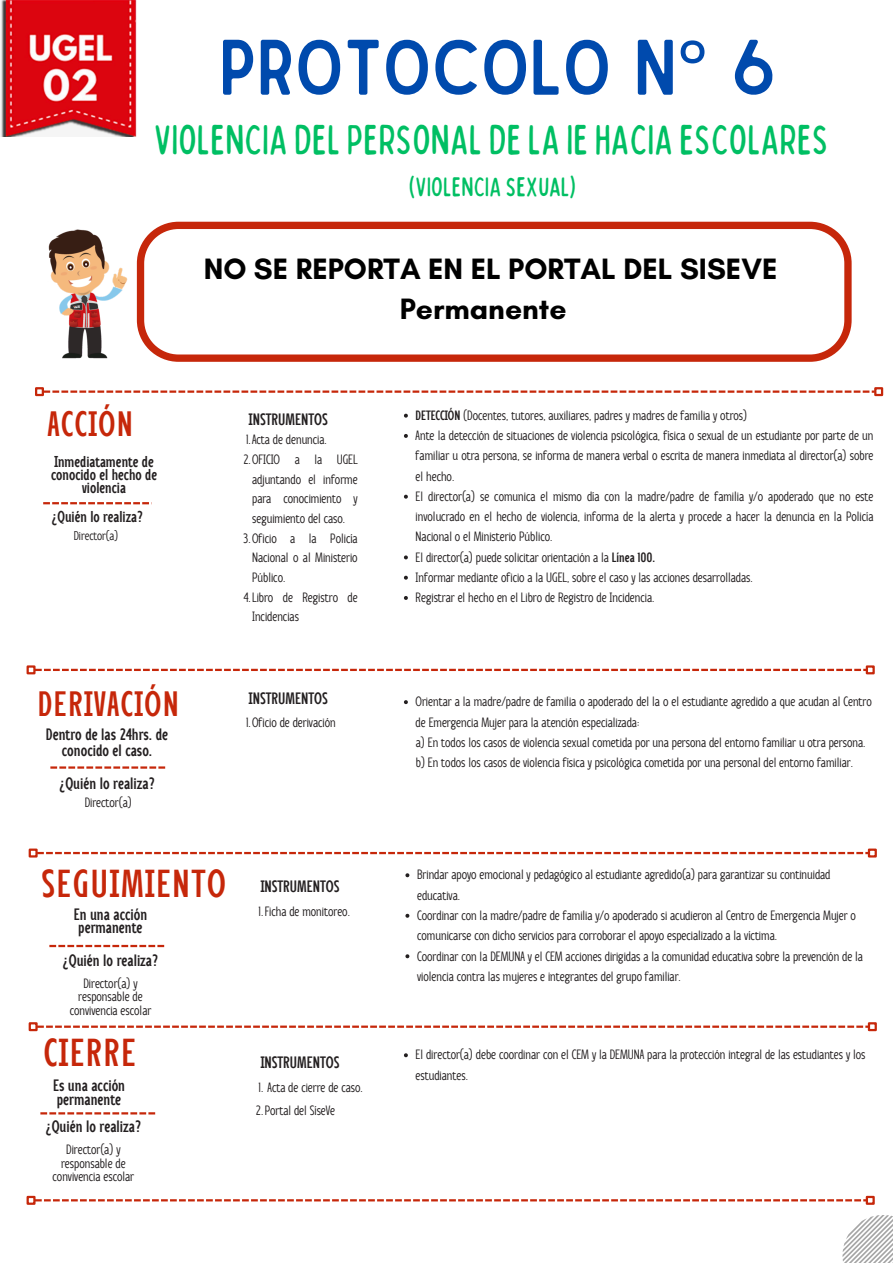
<style>
.page{position:relative;width:893px;height:1263px;background:#fff}
.page>*{position:absolute;margin:0;border:0;box-sizing:border-box;transform-origin:0 0}
.t1{font:75px "Sailors";color:#004aad}
.t2{font:condensed 42px "Bobby Jones Soft";color:#00bf63}
.t3{font:700 39px "Anicon Sans";letter-spacing:.05em;color:#c6270a}
.t4{font:700 35.25px "Anicon Sans";letter-spacing:.05em;color:#c6270a}
.t5{font:700 30px "Glacial Indifference";color:#000}
.t6{font:condensed 27px "Bobby Jones Soft";color:#00bf63}
.t7{font:700 16.5px/13.5px "Anicon Sans";color:#231f20}
.t8{font:700 15.75px/12.9px "Anicon Sans";color:#231f20;text-align:center}
.t9{font:13.5px/20.2px "Anicon Sans";color:#231f20}
.t10{font:12.75px "Anicon Sans";color:#231f20}
.s1{font-family:"Noto Sans"}
.s2{font-weight:700}
</style>
<div class="page">
<img style="left:1px;top:0;width:136px;height:137px">
<img style="left:48px;top:229px;width:79px;height:130px">
<svg style="left:137px;top:222px;width:714px;height:140px"></svg>
<svg style="left:36px;top:669px;width:829px;height:2px"></svg>
<div style="left:27px;top:665px;width:9px;height:9px;border:2px solid #c6270a"></div>
<div style="left:865px;top:665px;width:9px;height:9px;border:2px solid #c6270a"></div>
<svg style="left:43px;top:502px;width:106px;height:2px"></svg>
<svg style="left:404px;top:414px;width:4px;height:4px"></svg>
<svg style="left:404px;top:434px;width:4px;height:4px"></svg>
<svg style="left:404px;top:495px;width:4px;height:4px"></svg>
<svg style="left:404px;top:555px;width:4px;height:4px"></svg>
<svg style="left:404px;top:576px;width:4px;height:4px"></svg>
<svg style="left:404px;top:596px;width:4px;height:4px"></svg>
<svg style="left:44px;top:390px;width:830px;height:3px;background:#de8474"></svg>
<div style="left:35px;top:387px;width:9px;height:9px;border:2px solid #c6270a"></div>
<div style="left:874px;top:387px;width:9px;height:9px;border:2px solid #c6270a"></div>
<svg style="left:404px;top:700px;width:4px;height:4px"></svg>
<svg style="left:38px;top:852px;width:830px;height:2px"></svg>
<div style="left:29px;top:848px;width:9px;height:9px;border:2px solid #c6270a"></div>
<div style="left:868px;top:848px;width:9px;height:9px;border:2px solid #c6270a"></div>
<svg style="left:405px;top:873px;width:4px;height:4px"></svg>
<svg style="left:405px;top:914px;width:4px;height:4px"></svg>
<svg style="left:405px;top:954px;width:4px;height:4px"></svg>
<svg style="left:38px;top:1025px;width:830px;height:3px"></svg>
<div style="left:29px;top:1022px;width:9px;height:9px;border:2px solid #c6270a"></div>
<div style="left:868px;top:1022px;width:9px;height:9px;border:2px solid #c6270a"></div>
<svg style="left:40px;top:1112px;width:115px;height:2px"></svg>
<svg style="left:404px;top:1053px;width:4px;height:4px"></svg>
<svg style="left:36px;top:1199px;width:829px;height:2px"></svg>
<div style="left:27px;top:1196px;width:9px;height:9px;border:2px solid #c6270a"></div>
<div style="left:865px;top:1196px;width:9px;height:9px;border:2px solid #c6270a"></div>
<svg style="left:49px;top:945px;width:115px;height:2px"></svg>
<svg style="left:50px;top:766px;width:115px;height:3px"></svg>
<svg style="left:842px;top:1215px;width:51px;height:48px"></svg>
<p class="t1" style="left:219px;top:40px;width:558px">PROTOCOLO N<span class="s1">°</span> 6</p>
<h1 class="t2" style="left:154px;top:113px;width:676px">VIOLENCIA DELPERSONAL DELA IEHACIA ESCOLARES</h1>
<h1 class="t6" style="left:409px;top:170px;width:169px">(VIOLENCIA SEXUAL)</h1>
<h3 class="t5" style="left:204px;top:251px;width:575px">NO SE REPORTA EN EL PORTAL DEL SISEVE</h3>
<p class="t5" style="left:400px;top:291px;width:168px">Permanente</p>
<p class="t4" style="left:48px;top:404px;width:87px">ACCIÓN</p>
<p class="t8" style="left:51px;top:455px;width:107px">Inmediatamente de conocido el hecho de violencia</p>
<p class="t8" style="left:52px;top:510px;width:93px">¿Quién lo realiza?</p>
<h4 class="t10" style="left:74px;top:528px;width:46px">Director(a)</h4>
<p class="t4" style="left:38px;top:685px;width:143px">DERIVACIÓN</p>
<p class="t7" style="left:46px;top:727px;width:124px;line-height:15.8px;text-align:center">Dentro de las 24hrs. de conocido el caso.</p>
<p class="t7" style="left:59px;top:777px;width:97px">¿Quién lo realiza?</p>
<p class="t9" style="left:85px;top:792px;width:49px">Director(a)</p>
<p class="t7" style="left:249px;top:412px;width:80px">INSTRUMENTOS</p>
<p class="t9" style="left:246px;top:429px;width:82px">1.Acta de denuncia.</p>
<p class="t9" style="left:252px;top:449px;width:107px;line-height:19.6px;text-align:justify;text-indent:-9px">2.OFICIO a la UGEL adjuntando el informe para conocimiento y seguimiento del caso.</p>
<p class="t9" style="left:252px;top:528px;width:107px;line-height:19.6px;text-align:justify;text-indent:-9px">3.Oficio a la Policía Nacional o al Ministerio Público.</p>
<p class="t9" style="left:252px;top:587px;width:107px;line-height:19.6px;text-indent:-8px">4.Libro de Registro de<br>Incidencias</p>
<p class="t7" style="left:249px;top:692px;width:80px">INSTRUMENTOS</p>
<h4 class="t9" style="left:246px;top:713px;width:91px">1.Oficio de derivación</h4>
<p class="t9" style="left:415px;top:405px;width:333px"><span class="s2">DETECCIÓN</span> (Docentes, tutores, auxiliares, padres y madres de familia y otros)</p>
<p class="t9" style="left:415px;top:425px;width:459px;text-align:justify">Ante la detección de situaciones de violencia psicológica, física o sexual de un estudiante por parte de un familiar u otra persona, se informa de manera verbal o escrita de manera inmediata al director(a) sobre el hecho.</p>
<p class="t9" style="left:415px;top:486px;width:459px;text-align:justify">El director(a) se comunica el mismo día con la madre/padre de familia y/o apoderado que no este involucrado en el hecho de violencia, informa de la alerta y procede a hacer la denuncia en la Policía Nacional o el Ministerio Público.</p>
<p class="t9" style="left:415px;top:547px;width:241px">El director(a) puede solicitar orientación a la <span class="s2">Línea 100.</span></p>
<p class="t9" style="left:415px;top:567px;width:338px">Informar mediante oficio a la UGEL, sobre el caso y las acciones desarrolladas.</p>
<p class="t9" style="left:415px;top:587px;width:240px">Registrar el hecho en el Libro de Registro de Incidencia.</p>
<p class="t9" style="left:415px;top:692px;width:458px">Orientar a la madre/padre de familia o apoderado del la o el estudiante agredido a que acudan al Centro de Emergencia Mujer para la atención especializada:</p>
<p class="t9" style="left:416px;top:732px;width:451px">a) En todos los casos de violencia sexual cometida por una persona del entorno familiar u otra persona.</p>
<p class="t9" style="left:416px;top:752px;width:438px">b) En todos los casos de violencia física y psicológica cometida por una personal del entorno familiar.</p>
<p class="t3" style="left:41px;top:862px;width:186px">SEGUIMIENTO</p>
<p class="t7" style="left:74px;top:907px;width:75px">En una acción permanente</p>
<p class="t7" style="left:63px;top:953px;width:97px">¿Quién lo realiza?</p>
<p class="t9" style="left:70px;top:976px;width:83px;line-height:13.5px;text-align:center">Director(a) y responsable de convivencia escolar</p>
<p class="t3" style="left:44px;top:1031px;width:93px">CIERRE</p>
<p class="t7" style="left:53px;top:1079px;width:74px">Es una acción permanente</p>
<p class="t7" style="left:45px;top:1120px;width:97px">¿Quién lo realiza?</p>
<p class="t9" style="left:53px;top:1142px;width:83px;line-height:13.5px;text-align:center">Director(a) y responsable de convivencia escolar</p>
<p class="t7" style="left:261px;top:879px;width:80px">INSTRUMENTOS</p>
<p class="t9" style="left:259px;top:901px;width:93px">1.Ficha de monitoreo.</p>
<p class="t7" style="left:261px;top:1055px;width:80px">INSTRUMENTOS</p>
<p class="t9" style="left:259px;top:1077px;width:106px">1. Acta de cierre de caso.</p>
<p class="t9" style="left:256px;top:1100px;width:81px">2.Portal del SíseVe</p>
<p class="t9" style="left:417px;top:865px;width:415px">Brindar apoyo emocional y pedagógico al estudiante agredido(a) para garantizar su continuidad educativa.</p>
<h2 class="t9" style="left:417px;top:905px;width:440px">Coordinar con la madre/padre de familia y/o apoderado si acudieron al Centro de Emergencia Mujer o comunicarse con dicho servicios para corroborar el apoyo especializado a la víctima.</h2>
<p class="t9" style="left:417px;top:946px;width:447px">Coordinar con la DEMUNA y el CEM acciones dirigidas a la comunidad educativa sobre la prevención de la violencia contra las mujeres e integrantes del grupo familiar.</p>
<p class="t9" style="left:415px;top:1045px;width:451px">El director(a) debe coordinar con el CEM y la DEMUNA para la protección integral de las estudiantes y los estudiantes.</p>
</div>
